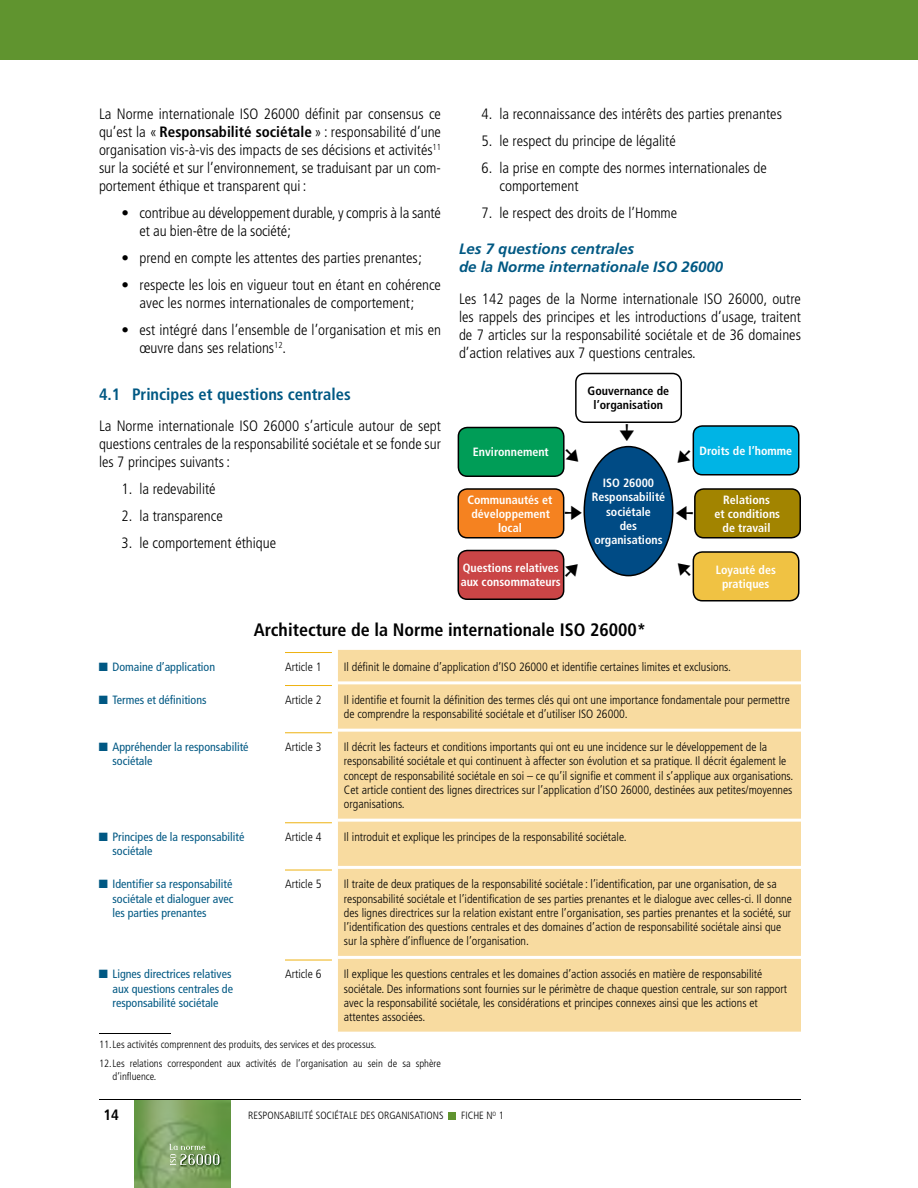
<style>
.page{position:relative;width:918px;height:1188px;background:#fff}
.page>*{position:absolute;margin:0;border:0;box-sizing:border-box;transform-origin:0 0}
.t1{font:700 condensed 18px "Frutiger LT Std";color:#000}
.t2{font:700 condensed 16.5px "Frutiger LT Std";color:#005883}
.t3{font:300 condensed 15px/18px "Frutiger LT Std";color:#000;text-align:justify}
.t4{font:italic 700 15px/18px "Frutiger LT Std";color:#005883}
.t5{font:700 condensed 15px "Frutiger LT Std";color:#000}
.t6{font:300 condensed 12px/14.2px "Frutiger LT Std";color:#000}
.t7{font:condensed 12px/14.2px "Frutiger LT Std";color:#005883}
.t8{font:700 condensed 12px/14.2px "Frutiger LT Std";color:#fff;text-align:center}
.t9{font:700 condensed 12px/14.2px "Frutiger LT Std";color:#000;text-align:center}
.t10{font:300 condensed 10.5px/18.8px "Frutiger LT Std";color:#000}
.s1{font-weight:700}
</style>
<div class="page">
<img style="left:134px;top:1100px;width:96px;height:88px">
<img style="left:169px;top:1144px;width:36px;height:6px">
<svg style="left:170px;top:1154px;width:6px;height:11px"></svg>
<img style="left:180px;top:1154px;width:40px;height:11px">
<div style="left:449px;top:1112px;width:7px;height:7px;background:#60942f"></div>
<div style="left:0;top:0;width:918px;height:60px;background:#60942f"></div>
<hr style="left:99px;top:1099px;width:702px;height:1px;background:#000">
<hr style="left:99px;top:1033px;width:72px;height:1px;background:#000">
<div style="left:458px;top:489px;width:106px;height:49px;background:#f58220;border-radius:9px"></div>
<div style="left:458px;top:488px;width:106px;height:50px;border:2px solid #000;border-radius:9px"></div>
<div style="left:458px;top:550px;width:106px;height:49px;background:#ca4546;border-radius:9px"></div>
<div style="left:458px;top:550px;width:106px;height:50px;border:2px solid #000;border-radius:9px"></div>
<div style="left:693px;top:552px;width:106px;height:49px;background:#f0c243;border-radius:9px"></div>
<div style="left:693px;top:551px;width:107px;height:51px;border:2px solid #000;border-radius:9px"></div>
<div style="left:695px;top:489px;width:105px;height:49px;background:#a28400;border-radius:9px"></div>
<div style="left:694px;top:488px;width:107px;height:50px;border:2px solid #000;border-radius:9px"></div>
<div style="left:575px;top:373px;width:107px;height:50px;border:2px solid #000;border-radius:9px"></div>
<div style="left:458px;top:428px;width:106px;height:48px;background:#009d57;border-radius:9px"></div>
<div style="left:458px;top:427px;width:107px;height:50px;border:2px solid #000;border-radius:9px"></div>
<div style="left:693px;top:426px;width:106px;height:49px;background:#00b4e5;border-radius:9px"></div>
<div style="left:693px;top:425px;width:107px;height:51px;border:2px solid #000;border-radius:9px"></div>
<div style="left:584px;top:447px;width:89px;height:129px;background:#004b85;border-radius:50%"></div>
<div style="left:584px;top:446px;width:90px;height:130px;border:2px solid #000;border-radius:50%"></div>
<div style="left:338px;top:650px;width:463px;height:382px;background:#f8dba0"></div>
<hr style="left:338px;top:681px;width:463px;height:3px;background:#fff">
<hr style="left:338px;top:729px;width:463px;height:3px;background:#fff">
<hr style="left:338px;top:819px;width:463px;height:3px;background:#fff">
<hr style="left:338px;top:866px;width:463px;height:3px;background:#fff">
<hr style="left:338px;top:956px;width:463px;height:3px;background:#fff">
<hr style="left:285px;top:652px;width:47px;height:1px;background:#eeb211">
<hr style="left:285px;top:685px;width:47px;height:1px;background:#eeb211">
<hr style="left:285px;top:732px;width:47px;height:1px;background:#eeb211">
<hr style="left:285px;top:822px;width:47px;height:1px;background:#eeb211">
<hr style="left:285px;top:870px;width:47px;height:1px;background:#eeb211">
<hr style="left:285px;top:960px;width:47px;height:1px;background:#eeb211">
<svg style="left:562px;top:445px;width:3px;height:22px"></svg>
<svg style="left:561px;top:559px;width:4px;height:22px"></svg>
<svg style="left:692px;top:446px;width:3px;height:22px"></svg>
<svg style="left:692px;top:558px;width:3px;height:22px"></svg>
<p class="t3" style="left:99px;top:105px;width:344px">La Norme internationale ISO 26000 définit par consensus ce qu’est la « <span class="s1">Responsabilité sociétale</span> » : responsabilité d’une organisation vis-à-vis des impacts de ses décisions et activités<sup>11 </sup>sur la société et sur l’environnement, se traduisant par un com&shy;portement éthique et transparent qui :</p>
<p class="t3" style="left:140px;top:204px;width:303px;text-indent:-18px">• contribue au développement durable, y compris à la santé et au bien-être de la société;</p>
<p class="t3" style="left:122px;top:249px;width:302px">• prend en compte les attentes des parties prenantes;</p>
<p class="t3" style="left:122px;top:276px;width:321px;text-align:center">• respecte les lois en vigueur tout en étant en cohérence avec les normes internationales de comportement;</p>
<p class="t3" style="left:140px;top:321px;width:303px;text-indent:-18px">• est intégré dans l’ensemble de l’organisation et mis en œuvre dans ses relations<sup>12</sup>.</p>
<h2 class="t2" style="left:99px;top:384px;width:253px">4.1 Principes et questions centrales</h2>
<p class="t3" style="left:99px;top:417px;width:344px">La Norme internationale ISO 26000 s’articule autour de sept questions centrales de la responsabilité sociétale et se fonde sur les 7 principes suivants :</p>
<p class="t3" style="left:122px;top:480px;width:96px">1. la redevabilité</p>
<p class="t3" style="left:122px;top:507px;width:103px">2. la transparence</p>
<p class="t3" style="left:122px;top:534px;width:156px">3. le comportement éthique</p>
<p class="t3" style="left:482px;top:105px;width:302px">4. la reconnaissance des intérêts des parties prenantes</p>
<p class="t3" style="left:482px;top:132px;width:196px">5. le respect du principe de légalité</p>
<p class="t3" style="left:500px;top:159px;width:269px;text-indent:-18px">6. la prise en compte des normes internationales de comportement</p>
<p class="t3" style="left:482px;top:204px;width:197px">7. le respect des droits de l’Homme</p>
<p class="t4" style="left:459px;top:240px;width:266px">Les 7 questions centrales<br>de la Norme internationale ISO 26000</p>
<p class="t3" style="left:459px;top:290px;width:343px">Les 142 pages de la Norme internationale ISO 26000, outre les rappels des principes et les introductions d’usage, traitent de 7 articles sur la responsabilité sociétale et de 36 domaines d’action relatives aux 7 questions centrales.</p>
<p class="t9" style="left:588px;top:384px;width:83px">Gouvernance de l’organisation</p>
<p class="t8" style="left:473px;top:445px;width:77px">Environnement</p>
<p class="t8" style="left:700px;top:444px;width:94px">Droits de l’homme</p>
<p class="t8" style="left:592px;top:476px;width:75px">ISO 26000<br>Responsabilité sociétale<br>des organisations</p>
<p class="t8" style="left:715px;top:492px;width:67px">Relations<br>et conditions de travail</p>
<p class="t8" style="left:468px;top:492px;width:86px">Communautés et développement local</p>
<p class="t8" style="left:461px;top:561px;width:102px;text-align:left">Questions relatives aux consommateurs</p>
<p class="t8" style="left:716px;top:562px;width:62px">Loyauté des pratiques</p>
<h1 class="t1" style="left:254px;top:619px;width:394px">Architecture de la Norme internationale ISO 26000*</h1>
<p class="t7" style="left:99px;top:660px;width:118px">■ Domaine d’application</p>
<p class="t6" style="left:285px;top:660px;width:38px">Article 1</p>
<p class="t6" style="left:344px;top:660px;width:389px">Il définit le domaine d’application d’ISO 26000 et identifie certaines limites et exclusions.</p>
<p class="t7" style="left:99px;top:693px;width:109px">■ Termes et définitions</p>
<p class="t6" style="left:285px;top:693px;width:38px">Article 2</p>
<p class="t6" style="left:344px;top:693px;width:448px">Il identifie et fournit la définition des termes clés qui ont une importance fondamentale pour permettre de comprendre la responsabilité sociétale et d’utiliser ISO 26000.</p>
<p class="t7" style="left:112px;top:740px;width:138px;text-indent:-14px">■ Appréhender la responsabilité sociétale</p>
<p class="t6" style="left:285px;top:740px;width:38px">Article 3</p>
<p class="t6" style="left:344px;top:740px;width:451px">Il décrit les facteurs et conditions importants qui ont eu une incidence sur le développement de la responsabilité sociétale et qui continuent à affecter son évolution et sa pratique. Il décrit également le concept de responsabilité sociétale en soi – ce qu’il signifie et comment il s’applique aux organisations.<br>Cet article contient des lignes directrices sur l’application d’ISO 26000, destinées aux petites/moyennes organisations.</p>
<p class="t7" style="left:112px;top:830px;width:133px;text-indent:-14px">■ Principes de la responsabilité sociétale</p>
<p class="t6" style="left:285px;top:830px;width:38px">Article 4</p>
<p class="t6" style="left:344px;top:830px;width:284px">Il introduit et explique les principes de la responsabilité sociétale.</p>
<p class="t7" style="left:112px;top:877px;width:123px;text-align:justify;text-indent:-14px">■ Identifier sa responsabilité sociétale et dialoguer avec les parties prenantes</p>
<p class="t6" style="left:285px;top:877px;width:38px">Article 5</p>
<p class="t6" style="left:344px;top:877px;width:449px">Il traite de deux pratiques de la responsabilité sociétale : l’identification, par une organisation, de sa responsabilité sociétale et l’identification de ses parties prenantes et le dialogue avec celles-ci. Il donne des lignes directrices sur la relation existant entre l’organisation, ses parties prenantes et la société, sur l’identification des questions centrales et des domaines d’action de responsabilité sociétale ainsi que sur la sphère d’influence de l’organisation.</p>
<p class="t7" style="left:112px;top:967px;width:122px;text-indent:-14px">■ Lignes directrices relatives aux questions centrales de responsabilité sociétale</p>
<p class="t6" style="left:285px;top:967px;width:38px">Article 6</p>
<p class="t6" style="left:344px;top:967px;width:445px">Il explique les questions centrales et les domaines d’action associés en matière de responsabilité sociétale. Des informations sont fournies sur le périmètre de chaque question centrale, sur son rapport avec la responsabilité sociétale, les considérations et principes connexes ainsi que les actions et attentes associées.</p>
<p class="t10" style="left:99px;top:1035px;width:344px">11.Les activités comprennent des produits, des services et des processus.<br>12.Les relations correspondent aux activités de l’organisation au sein de sa sphère</p>
<p class="t10" style="left:113px;top:1067px;width:45px">d’influence.</p>
<p class="t5" style="left:104px;top:1106px;width:17px">14</p>
<p class="t10" style="left:248px;top:1107px;width:11px">Responsabilité</p>
<p class="t10" style="left:316px;top:1107px;width:6px">sociétale</p>
<p class="t10" style="left:360px;top:1107px;width:24px">des organisations</p>
<p class="t10" style="left:461px;top:1107px;width:10px">Fiche</p>
<p class="t10" style="left:486px;top:1107px;width:19px">N<sup>o</sup> 1</p>
</div>
